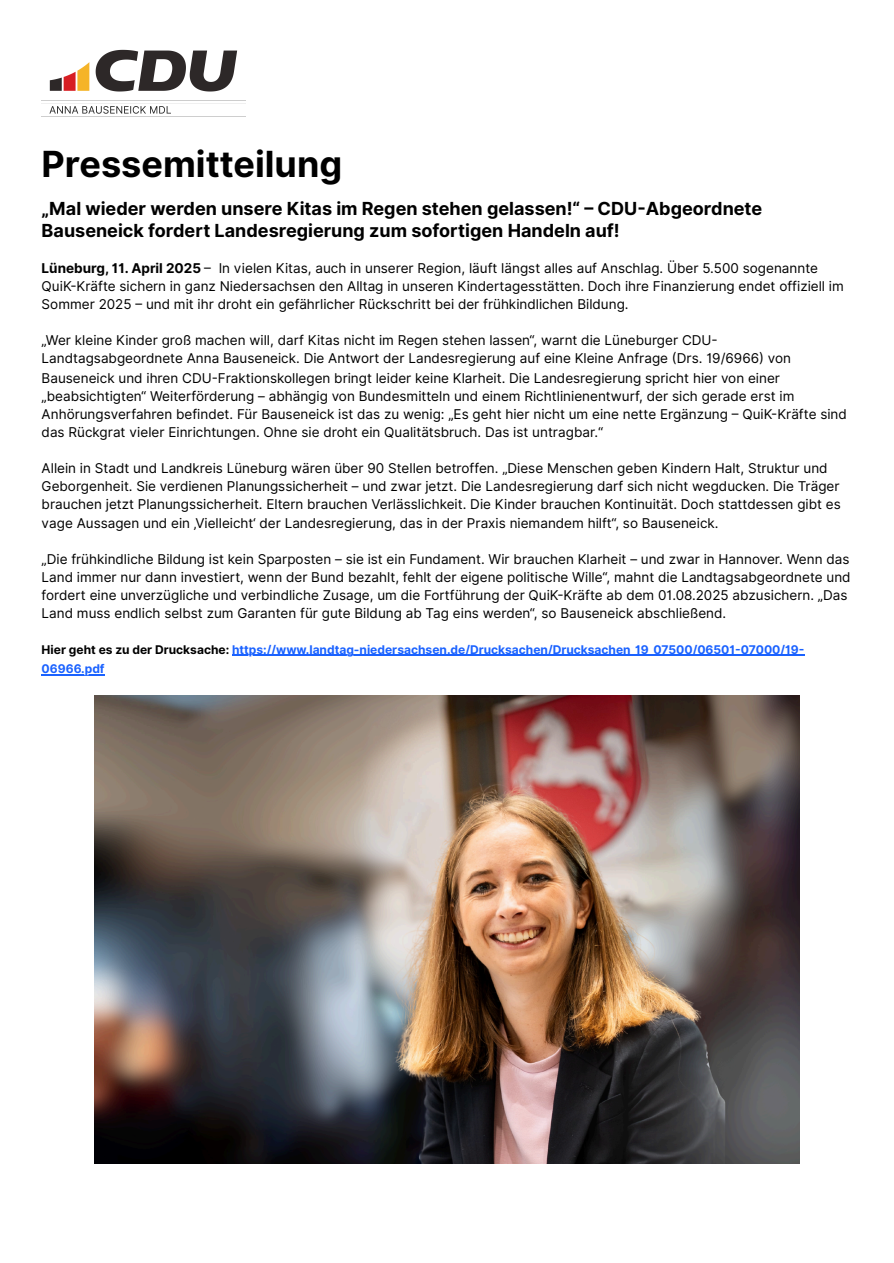
<style>
.page{position:relative;width:894px;height:1263px;background:#fff}
.page>*{position:absolute;margin:0;border:0;box-sizing:border-box;transform-origin:0 0}
.t1{font:700 36px "Inter";color:#000}
.t2{font:700 18px/22.5px "Inter";color:#000}
.t3{font:13.5px/18.3px "Inter";color:#000}
.t4{font:700 12px/19.2px "Inter";color:#1a62ff}
.s1{font-weight:700}
.s2{color:#000}
</style>
<div class="page">
<svg style="left:232px;top:654px;width:573px;height:2px"></svg>
<svg style="left:42px;top:675px;width:63px;height:1px"></svg>
<img style="left:42px;top:49px;width:203px;height:68px">
<hr style="left:232px;top:655px;width:572px;height:1px;background:#1a62ff">
<hr style="left:42px;top:674px;width:63px;height:1px;background:#1a62ff">
<img style="left:94px;top:695px;width:705px;height:468px">
<h1 class="t1" style="left:42px;top:142px;width:302px">Pressemitteilung</h1>
<h2 class="t2" style="left:42px;top:197px;width:722px">„Mal wieder werden unsere Kitas im Regen stehen gelassen!“ – CDU-Abgeordnete<br>Bauseneick fordert Landesregierung zum sofortigen Handeln auf!</h2>
<h3 class="t3" style="left:42px;top:259px;width:803px"><span class="s1">Lüneburg, 11. April 2025</span> – In vielen Kitas, auch in unserer Region, läuft längst alles auf Anschlag. Über 5.500 sogenannte<br>QuiK-Kräfte sichern in ganz Niedersachsen den Alltag in unseren Kindertagesstätten. Doch ihre Finanzierung endet offiziell im<br>Sommer 2025 – und mit ihr droht ein gefährlicher Rückschritt bei der frühkindlichen Bildung.</h3>
<p class="t3" style="left:42px;top:331px;width:806px">„Wer kleine Kinder groß machen will, darf Kitas nicht im Regen stehen lassen“, warnt die Lüneburger CDU-Landtagsabgeordnete Anna Bauseneick. Die Antwort der Landesregierung auf eine Kleine Anfrage (Drs. 19/6966) von Bauseneick und ihren CDU-Fraktionskollegen bringt leider keine Klarheit. Die Landesregierung spricht hier von einer „beabsichtigten“ Weiterförderung – abhängig von Bundesmitteln und einem Richtlinienentwurf, der sich gerade erst im Anhörungsverfahren befindet. Für Bauseneick ist das zu wenig: „Es geht hier nicht um eine nette Ergänzung – QuiK-Kräfte sind das Rückgrat vieler Einrichtungen. Ohne sie droht ein Qualitätsbruch. Das ist untragbar.“</p>
<p class="t3" style="left:42px;top:458px;width:800px">Allein in Stadt und Landkreis Lüneburg wären über 90 Stellen betroffen. „Diese Menschen geben Kindern Halt, Struktur und Geborgenheit. Sie verdienen Planungssicherheit – und zwar jetzt. Die Landesregierung darf sich nicht wegducken. Die Träger brauchen jetzt Planungssicherheit. Eltern brauchen Verlässlichkeit. Die Kinder brauchen Kontinuität. Doch stattdessen gibt es vage Aussagen und ein ‚Vielleicht‘ der Landesregierung, das in der Praxis niemandem hilft“, so Bauseneick.</p>
<p class="t3" style="left:42px;top:550px;width:810px">„Die frühkindliche Bildung ist kein Sparposten – sie ist ein Fundament. Wir brauchen Klarheit – und zwar in Hannover. Wenn das Land immer nur dann investiert, wenn der Bund bezahlt, fehlt der eigene politische Wille“, mahnt die Landtagsabgeordnete und fordert eine unverzügliche und verbindliche Zusage, um die Fortführung der QuiK-Kräfte ab dem 01.08.2025 abzusichern. „Das Land muss endlich selbst zum Garanten für gute Bildung ab Tag eins werden“, so Bauseneick abschließend.</p>
<p class="t4" style="left:42px;top:640px;width:762px"><span class="s2">Hier geht es zu der Drucksache:</span> https://www.landtag-niedersachsen.de/Drucksachen/Drucksachen_19_07500/06501-07000/19-<br>06966.pdf</p>
</div>
